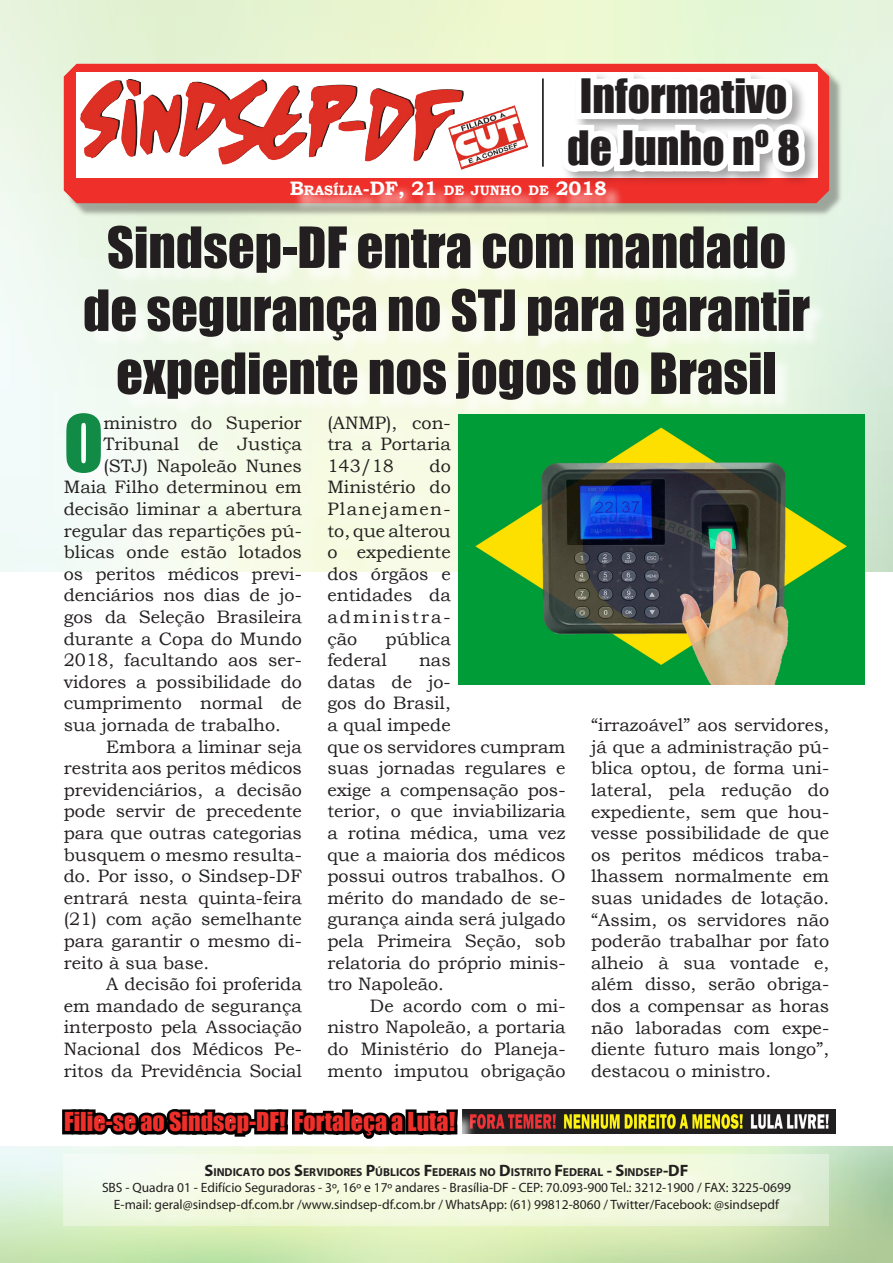
<style>
.page{position:relative;width:893px;height:1263px;background:#fff}
.page>*{position:absolute;margin:0;border:0;box-sizing:border-box;transform-origin:0 0}
.t1{font:72.6px "Impact";color:#128b47}
.t2{font:52.5px/63px "Impact";color:#231f20;text-align:center}
.t3{font:43.5px "Impact";color:#231f20}
.t4{font:24px "Impact";color:#ee2f2a}
.t5{font:18px/21.6px "Bookman Old Style";color:#231f20;text-align:justify}
.t6{font:700 13.65px "Bookman Old Style";color:#fff}
.t7{font:13.5px "Myriad Pro";color:#231f20}
.t8{font:700 11.55px "Myriad Pro";color:#231f20}
.s1{font-size:19.5px}
.s2{font-size:16.5px}
</style>
<div class="page">
<img style="left:0;top:0;width:893px;height:571px">
<div style="left:67px;top:67px;width:776px;height:150px;background:#231f20;opacity:.37"></div>
<div style="left:64px;top:64px;width:765px;height:139px;background:#ee2f2a"></div>
<div style="left:77px;top:72px;width:741px;height:106px;background:#fff"></div>
<hr style="left:542px;top:78px;width:2px;height:89px;background:#000">
<div style="left:559px;top:69px;width:262px;height:119px;background:#231f20;opacity:.4"></div>
<svg style="left:553px;top:62px;width:261px;height:146px"></svg>
<div style="left:292px;top:182px;width:334px;height:35px;background:#fff;opacity:.75"></div>
<img style="left:81px;top:80px;width:446px;height:90px">
<svg style="left:64px;top:1154px;width:765px;height:72px;fill:#f2fae2"></svg>
<div style="left:105px;top:1166px;width:705px;height:64px;background:#fff;opacity:.75"></div>
<img style="left:478px;top:1110px;width:357px;height:23px">
<div style="left:63px;top:1110px;width:415px;height:48px;background:#fff;opacity:.75"></div>
<svg style="left:59px;top:1109px;width:402px;height:42px"></svg>
<div style="left:66px;top:414px;width:782px;height:686px;background:#fff"></div>
<div style="left:85px;top:226px;width:745px;height:194px;background:#fff;opacity:.75"></div>
<img style="left:458px;top:414px;width:406px;height:271px">
<p class="t3" style="left:580px;top:62px;width:209px">Informativo</p>
<p class="t3" style="left:567px;top:114px;width:235px">de Junho nº 8</p>
<p class="t6" style="left:290px;top:180px;width:319px"><span class="s1">B</span>RASÍLIA<span class="s1">-DF, 21</span> DE JUNHO DE <span class="s1">2018</span></p>
<p class="t2" style="left:83px;top:214px;width:728px">Sindsep-DF entra com mandado de segurança no STJ para garantir expediente nos jogos do Brasil</p>
<p class="t1" style="left:64px;top:387px;width:41px">O</p>
<p class="t5" style="left:103px;top:412px;width:200px">ministro do Superior</p>
<p class="t5" style="left:103px;top:433px;width:200px">Tribunal de Justiça</p>
<p class="t5" style="left:103px;top:455px;width:200px">(STJ) Napoleão Nunes</p>
<p class="t5" style="left:64px;top:476px;width:240px">Maia Filho determinou em</p>
<p class="t5" style="left:64px;top:498px;width:240px">decisão liminar a abertura</p>
<p class="t5" style="left:64px;top:520px;width:240px">regular das repartições pú-</p>
<p class="t5" style="left:64px;top:541px;width:240px">blicas onde estão lotados</p>
<p class="t5" style="left:64px;top:563px;width:240px">os peritos médicos previ-</p>
<p class="t5" style="left:64px;top:584px;width:240px">denciários nos dias de jo-</p>
<p class="t5" style="left:64px;top:606px;width:240px">gos da Seleção Brasileira</p>
<p class="t5" style="left:64px;top:628px;width:240px">durante a Copa do Mundo</p>
<p class="t5" style="left:64px;top:649px;width:240px">2018, facultando aos ser-</p>
<p class="t5" style="left:64px;top:671px;width:240px">vidores a possibilidade do</p>
<p class="t5" style="left:64px;top:692px;width:240px">cumprimento normal de</p>
<p class="t5" style="left:64px;top:714px;width:219px">sua jornada de trabalho.</p>
<p class="t5" style="left:64px;top:736px;width:240px;text-indent:43px">Embora a liminar seja restrita aos peritos médicos previdenciários, a decisão pode servir de precedente para que outras categorias busquem o mesmo resulta&shy;do. Por isso, o Sindsep-DF entrará nesta quinta-feira (21) com ação semelhante para garantir o mesmo di&shy;reito à sua base.</p>
<p class="t5" style="left:64px;top:973px;width:240px;text-indent:43px">A decisão foi proferida em mandado de segurança interposto pela Associação Nacional dos Médicos Pe&shy;ritos da Previdência Social</p>
<p class="t5" style="left:327px;top:412px;width:125px">(ANMP), con&shy;tra a Portaria 143/18</p>
<p class="t5" style="left:327px;top:455px;width:125px;text-indent:102px">do Ministério do Planejamen&shy;to, que alterou o expediente dos órgãos e entidades da administra&shy;ção</p>
<p class="t5" style="left:327px;top:628px;width:125px;text-indent:58px">pública federal</p>
<p class="t5" style="left:327px;top:649px;width:240px;text-align:left;text-indent:92px">nas<br>datas de jo-<br>gos do Brasil,<br>a qual impede<br>que os servidores cumpram suas jornadas regulares e exige a compensação pos&shy;terior, o que inviabilizaria a rotina médica, uma vez que a maioria dos médicos possui outros trabalhos. O mérito do mandado de se&shy;gurança ainda será julgado pela Primeira Seção, sob relatoria do próprio minis&shy;tro Napoleão.</p>
<p class="t5" style="left:327px;top:995px;width:240px;text-indent:43px">De acordo com o mi&shy;nistro Napoleão, a portaria do Ministério do Planeja&shy;mento imputou obrigação</p>
<p class="t4" style="left:64px;top:1103px;width:393px">Filie-se ao Sindsep-DF! Fortaleça a Luta!</p>
<p class="t5" style="left:591px;top:714px;width:240px">“irrazoável” aos servidores, já que a administração pú&shy;blica optou, de forma uni&shy;lateral, pela redução do expediente, sem que hou&shy;vesse possibilidade de que os peritos médicos traba&shy;lhassem normalmente em suas unidades de lotação. “Assim, os servidores não poderão trabalhar por fato alheio à sua vontade e, além disso, serão obriga&shy;dos a compensar as horas não laboradas com expe&shy;diente futuro mais longo”, destacou o ministro.</p>
<p class="t8" style="left:204px;top:1165px;width:485px"><span class="s2">S</span>INDICATO DOS <span class="s2">S</span>ERVIDORES <span class="s2">P</span>ÚBLICOS <span class="s2">F</span>EDERAIS NO <span class="s2">D</span>ISTRITO <span class="s2">F</span>EDERAL <span class="s2">- S</span>INDSEP<span class="s2">-DF</span></p>
<p class="t7" style="left:102px;top:1179px;width:690px">SBS - Quadra 01 - Edifício Seguradoras - 3º, 16º e 17º andares - Brasília-DF - CEP: 70.093-900 Tel.: 3212-1900 / FAX: 3225-0699</p>
<p class="t7" style="left:114px;top:1196px;width:667px">E-mail: geral@sindsep-df.com.br /www.sindsep-df.com.br / WhatsApp: (61) 99812-8060 / Twitter/Facebook: @sindsepdf</p>
</div>
